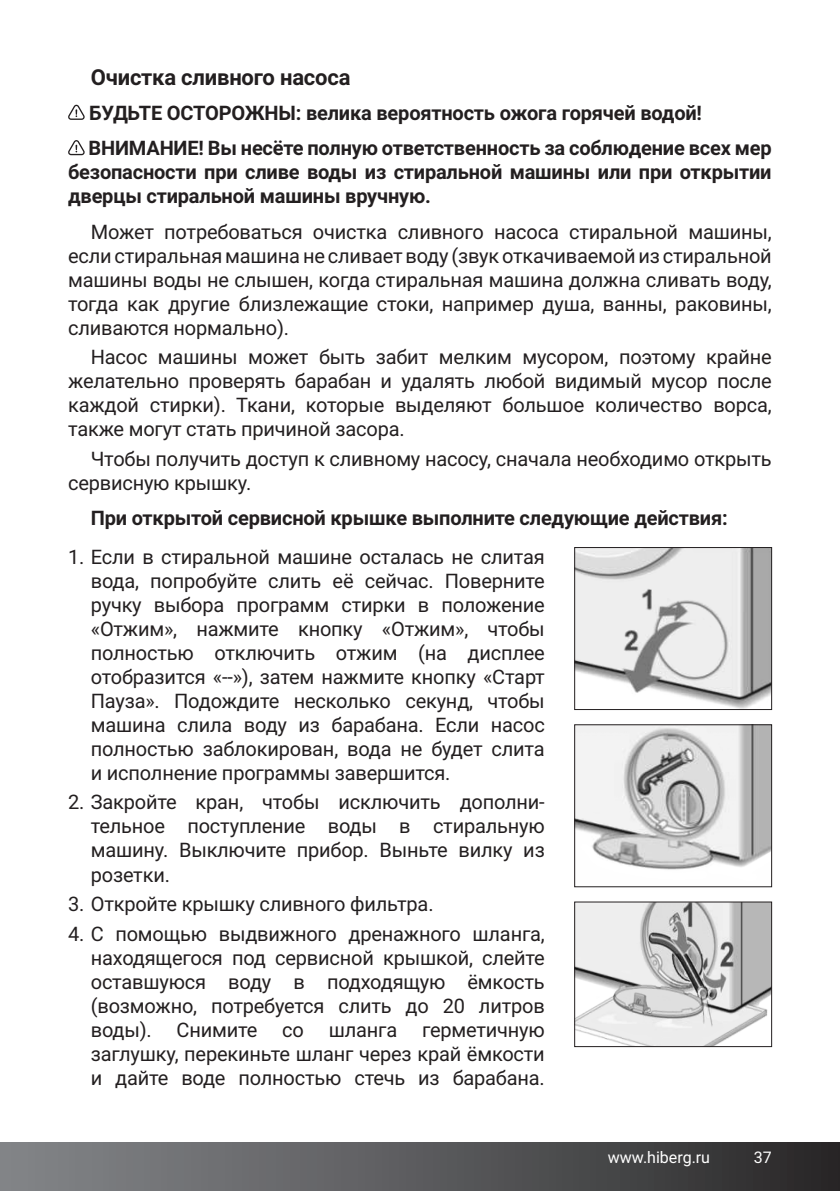
<style>
.page{position:relative;width:840px;height:1191px;background:#fff}
.page>*{position:absolute;margin:0;border:0;box-sizing:border-box;transform-origin:0 0}
.t1{font:700 22px "Roboto";letter-spacing:-.01em;color:#231f20}
.t2{font:20px/24px "Roboto";letter-spacing:-.01em;color:#231f20;text-align:justify}
.t3{font:700 20px/24px "Roboto";letter-spacing:-.01em;color:#231f20;text-align:justify}
.t4{font:16px "Roboto";color:#fff}
</style>
<div class="page">
<div style="left:0;top:1142px;width:839px;height:49px;background:linear-gradient(to right,#86888c,#2b2a2b)"></div>
<svg style="left:68px;top:105px;width:17px;height:15px"></svg>
<svg style="left:68px;top:140px;width:17px;height:15px"></svg>
<img style="left:576px;top:726px;width:193px;height:144px">
<div style="left:574px;top:724px;width:197px;height:163px;border:1px solid #231f20"></div>
<img style="left:576px;top:903px;width:193px;height:141px">
<img style="left:576px;top:549px;width:193px;height:159px">
<div style="left:574px;top:547px;width:197px;height:163px;border:1px solid #231f20"></div>
<p class="t1" style="left:91px;top:61px;width:261px">Очистка сливного насоса</p>
<p class="t3" style="left:89px;top:100px;width:614px">БУДЬТЕ ОСТОРОЖНЫ: велика вероятность ожога горячей водой!</p>
<p class="t3" style="left:68px;top:135px;width:704px;text-indent:20px">ВНИМАНИЕ! Вы несёте полную ответственность за соблюдение всех мер безопасности при сливе воды из стиральной машины или при открытии дверцы стиральной машины вручную.</p>
<p class="t2" style="left:68px;top:219px;width:704px;text-indent:23px">Может потребоваться очистка сливного насоса стиральной машины, если стиральная машина не сливает воду (звук откачиваемой из стиральной машины воды не слышен, когда стиральная машина должна сливать воду, тогда как другие близлежащие стоки, например душа, ванны, раковины, сливаются нормально).</p>
<p class="t2" style="left:68px;top:344px;width:704px;text-indent:23px">Насос машины может быть забит мелким мусором, поэтому крайне желательно проверять барабан и удалять любой видимый мусор после каждой стирки). Ткани, которые выделяют большое количество ворса, также могут стать причиной засора.</p>
<p class="t2" style="left:68px;top:446px;width:704px;text-indent:23px">Чтобы получить доступ к сливному насосу, сначала необходимо открыть сервисную крышку.</p>
<p class="t3" style="left:91px;top:505px;width:638px">При открытой сервисной крышке выполните следующие действия:</p>
<p class="t2" style="left:91px;top:544px;width:455px;text-indent:-23px">1. Если в стиральной машине осталась не слитая вода, попробуйте слить её сейчас. Поверните ручку выбора программ стирки в положение «Отжим», нажмите кнопку «Отжим», чтобы полностью отключить отжим (на дисплее отобразится «--»), затем нажмите кнопку «Старт Пауза». Подождите несколько секунд, чтобы машина слила воду из барабана. Если насос полностью заблокирован, вода не будет слита и исполнение программы завершится.</p>
<p class="t2" style="left:91px;top:789px;width:455px;text-indent:-23px">2. Закройте кран, чтобы исключить дополни&shy;тельное поступление воды в стиральную машину. Выключите прибор. Выньте вилку из розетки.</p>
<p class="t2" style="left:68px;top:891px;width:367px">3. Откройте крышку сливного фильтра.</p>
<p class="t2" style="left:91px;top:921px;width:455px;text-indent:-23px">4. С помощью выдвижного дренажного шланга, находящегося под сервисной крышкой, слейте оставшуюся воду в подходящую ёмкость (возможно, потребуется слить до 20 литров воды). Снимите со шланга герметичную заглушку, перекиньте шланг через край ёмкости и дайте воде полностью стечь из барабана.</p>
<p class="t4" style="left:607px;top:1145px;width:104px">www.hiberg.ru</p>
<p class="t4" style="left:753px;top:1145px;width:19px">37</p>
</div>
